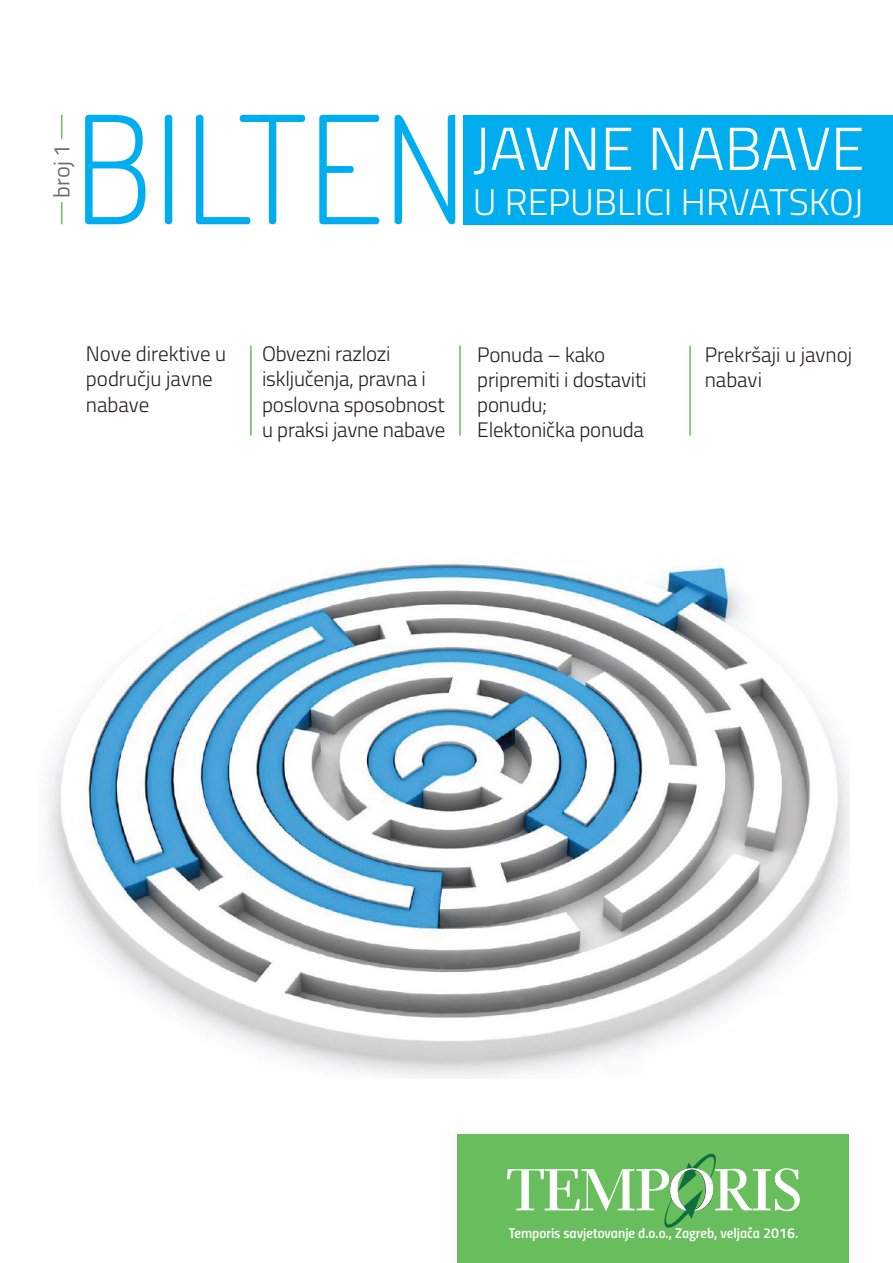
<style>
.page{position:relative;width:893px;height:1263px;background:#fff}
.page>*{position:absolute;margin:0;border:0;box-sizing:border-box;transform-origin:0 0}
.t1{font:300 60.9px "Titillium";color:#fff}
.t2{font:300 37.2px "Titillium";color:#fff}
.t3{font:22.5px "Titillium";color:#6c6d70}
.t4{font:300 21px/25.2px "Titillium";letter-spacing:-.01em;color:#231f20}
.t5{font:14.25px "Titillium Semibold Upright";color:#fff}
</style>
<div class="page">
<div style="left:463px;top:115px;width:430px;height:109px;background:#00aeef"></div>
<svg style="left:85px;top:115px;width:370px;height:109px"></svg>
<div style="left:458px;top:1135px;width:391px;height:128px;background:#68be5c"></div>
<svg style="left:507px;top:1153px;width:293px;height:75px"></svg>
<hr style="left:61px;top:115px;width:1px;height:109px;background:#68be5c">
<div style="left:48px;top:140px;width:26px;height:62px;background:#fff"></div>
<hr style="left:250px;top:345px;width:2px;height:91px;background:#68be5c">
<hr style="left:459px;top:345px;width:2px;height:91px;background:#68be5c">
<hr style="left:689px;top:345px;width:2px;height:91px;background:#68be5c">
<img style="left:44px;top:561px;width:805px;height:518px">
<p class="t3" style="left:45px;top:198px;width:55px;rotate:-90deg">broj 1</p>
<h1 class="t1" style="left:473px;top:105px;width:393px">JAVNE NABAVE</h1>
<h2 class="t2" style="left:473px;top:175px;width:392px">U REPUBLICI HRVATSKOJ</h2>
<p class="t4" style="left:86px;top:340px;width:142px">Nove direktive u području javne nabave</p>
<p class="t4" style="left:262px;top:340px;width:185px">Obvezni razlozi isključenja, pravna i poslovna sposobnost u praksi javne nabave</p>
<p class="t4" style="left:477px;top:340px;width:171px">Ponuda – kako pripremiti i dostaviti ponudu;<br>Elektonička ponuda</p>
<p class="t4" style="left:705px;top:340px;width:149px">Prekršaji u javnoj nabavi</p>
<p class="t5" style="left:509px;top:1222px;width:291px">Temporis savjetovanje d.o.o., Zagreb, veljača 2016.</p>
</div>
